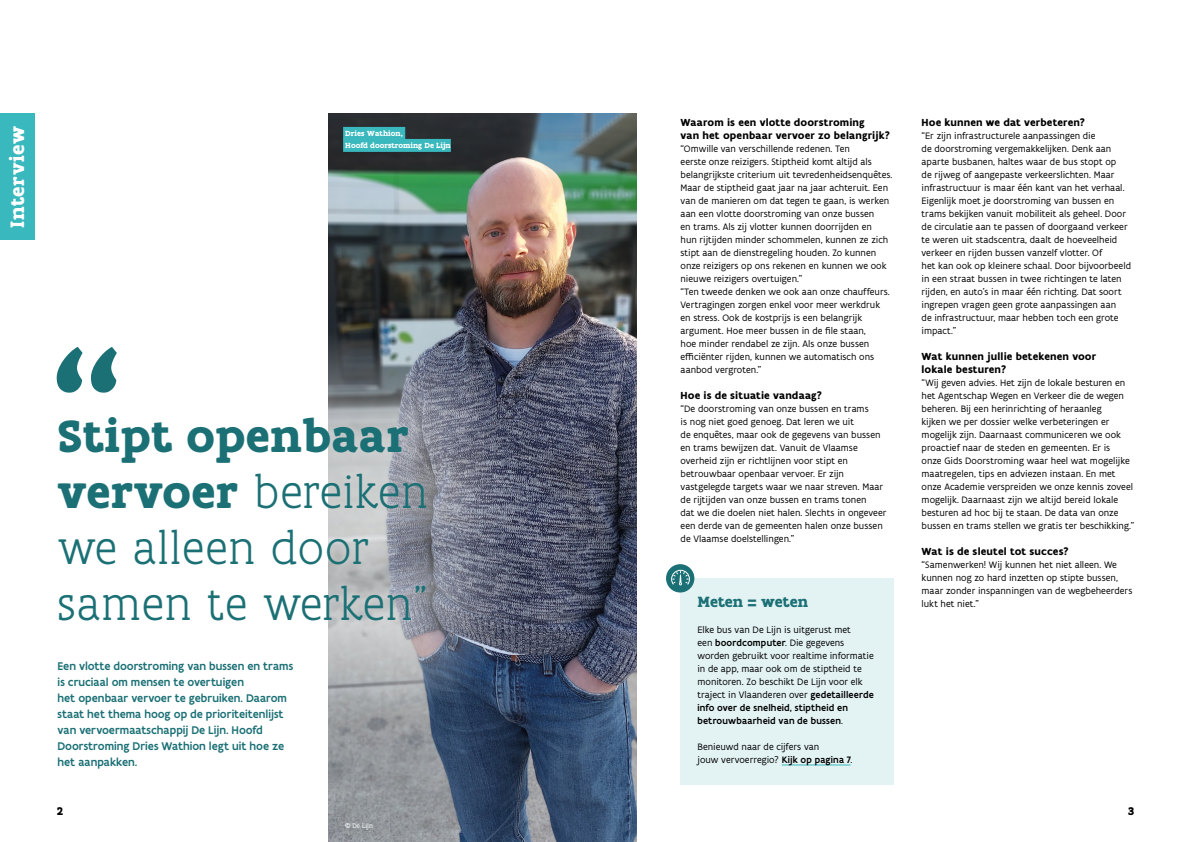
<style>
.page{position:relative;width:1191px;height:842px;background:#fff}
.page>*{position:absolute;margin:0;border:0;box-sizing:border-box;transform-origin:0 0}
.t1{font:300 48.6px/56px "Flanders Art Serif";letter-spacing:.01em;color:#1b7075}
.t2{font:700 21px "Flanders Art Serif";letter-spacing:.03em;color:#fff}
.t3{font:700 16px "Flanders Art Serif";color:#1b7075}
.t4{font:500 12px/16px "Flanders Art Sans";letter-spacing:-.005em;color:#1b7075}
.t5{font:700 12px "Flanders Art Serif";color:#020203}
.t6{font:700 11px/13px "Flanders Art Sans";letter-spacing:.01em;color:#000}
.t7{font:10px/13px "Flanders Art Sans";color:#000}
.t8{font:700 8px/12px "Flanders Art Serif";color:#fff}
.t9{font:7px "Flanders Art Serif";color:#fff}
.s1{font-weight:700}
.s2{font-weight:500}
</style>
<div class="page">
<img style="left:329px;top:113px;width:307px;height:729px">
<div style="left:0;top:113px;width:35px;height:127px;background:#39b8bd"></div>
<svg style="left:56px;top:256px;width:461px;height:455px"></svg>
<svg style="left:57px;top:347px;width:26px;height:46px"></svg>
<svg style="left:91px;top:347px;width:26px;height:46px"></svg>
<div style="left:680px;top:578px;width:213px;height:207px;background:#e3f2f3"></div>
<hr style="left:781px;top:765px;width:69px;height:1px;background:#39b8bd">
<div style="left:666px;top:564px;width:28px;height:28px;background:#1b7075;border-radius:50%"></div>
<svg style="left:671px;top:567px;width:19px;height:19px"></svg>
<div style="left:343px;top:127px;width:62px;height:13px;background:#39b8bd"></div>
<div style="left:343px;top:139px;width:108px;height:13px;background:#39b8bd"></div>
<h2 class="t2" style="left:4px;top:228px;width:104px;rotate:-90deg">Interview</h2>
<p class="t8" style="left:345px;top:128px;width:107px">Dries Wathion,<br>Hoofd doorstroming De Lijn</p>
<h1 class="t1" style="left:58px;top:407px;width:372px"><span class="s1">Stipt openbaar vervoer</span> bereiken we alleen door samen te werken”</h1>
<p class="t4" style="left:58px;top:658px;width:237px">Een vlotte doorstroming van bussen en trams is cruciaal om mensen te overtuigen<br>het openbaar vervoer te gebruiken. Daarom staat het thema hoog op de prioriteitenlijst van vervoermaatschappij De Lijn. Hoofd Doorstroming Dries Wathion legt uit hoe ze het aanpakken.</p>
<p class="t6" style="left:680px;top:116px;width:211px">Waarom is een vlotte doorstroming<br>van het openbaar vervoer zo belangrijk?</p>
<p class="t7" style="left:680px;top:142px;width:213px">“Omwille van verschillende redenen. Ten<br>eerste onze reizigers. Stiptheid komt altijd als belangrijkste criterium uit tevredenheidsenquêtes.<br>Maar de stiptheid gaat jaar na jaar achteruit. Een van de manieren om dat tegen te gaan, is werken aan een vlotte doorstroming van onze bussen<br>en trams. Als zij vlotter kunnen doorrijden en<br>hun rijtijden minder schommelen, kunnen ze zich stipt aan de dienstregeling houden. Zo kunnen onze reizigers op ons rekenen en kunnen we ook nieuwe reizigers overtuigen.”<br>“Ten tweede denken we ook aan onze chauffeurs.<br>Vertragingen zorgen enkel voor meer werkdruk en stress. Ook de kostprijs is een belangrijk argument. Hoe meer bussen in de file staan,<br>hoe minder rendabel ze zijn. Als onze bussen efficiënter rijden, kunnen we automatisch ons aanbod vergroten.”</p>
<p class="t6" style="left:680px;top:389px;width:143px">Hoe is de situatie vandaag?</p>
<p class="t7" style="left:680px;top:402px;width:207px">“De doorstroming van onze bussen en trams<br>is nog niet goed genoeg. Dat leren we uit<br>de enquêtes, maar ook de gegevens van bussen en trams bewijzen dat. Vanuit de Vlaamse overheid zijn er richtlijnen voor stipt en betrouwbaar openbaar vervoer. Er zijn vastgelegde targets waar we naar streven. Maar de rijtijden van onze bussen en trams tonen<br>dat we die doelen niet halen. Slechts in ongeveer een derde van de gemeenten halen onze bussen de Vlaamse doelstellingen.”</p>
<p class="t6" style="left:921px;top:116px;width:165px">Hoe kunnen we dat verbeteren?</p>
<p class="t7" style="left:921px;top:129px;width:211px">“Er zijn infrastructurele aanpassingen die<br>de doorstroming vergemakkelijken. Denk aan aparte busbanen, haltes waar de bus stopt op<br>de rijweg of aangepaste verkeerslichten. Maar infrastructuur is maar één kant van het verhaal.<br>Eigenlijk moet je doorstroming van bussen en trams bekijken vanuit mobiliteit als geheel. Door de circulatie aan te passen of doorgaand verkeer te weren uit stadscentra, daalt de hoeveelheid verkeer en rijden bussen vanzelf vlotter. Of<br>het kan ook op kleinere schaal. Door bijvoorbeeld in een straat bussen in twee richtingen te laten rijden, en auto’s in maar één richting. Dat soort ingrepen vragen geen grote aanpassingen aan<br>de infrastructuur, maar hebben toch een grote impact.”</p>
<p class="t6" style="left:921px;top:350px;width:176px">Wat kunnen jullie betekenen voor lokale besturen?</p>
<p class="t7" style="left:921px;top:376px;width:214px">“Wij geven advies. Het zijn de lokale besturen en het Agentschap Wegen en Verkeer die de wegen beheren. Bij een herinrichting of heraanleg<br>kijken we per dossier welke verbeteringen er mogelijk zijn. Daarnaast communiceren we ook proactief naar de steden en gemeenten. Er is<br>onze Gids Doorstroming waar heel wat mogelijke maatregelen, tips en adviezen instaan. En met onze Academie verspreiden we onze kennis zoveel mogelijk. Daarnaast zijn we altijd bereid lokale besturen ad hoc bij te staan. De data van onze bussen en trams stellen we gratis ter beschikking.”</p>
<p class="t6" style="left:921px;top:545px;width:149px">Wat is de sleutel tot succes?</p>
<p class="t7" style="left:921px;top:558px;width:212px">“Samenwerken! Wij kunnen het niet alleen. We kunnen nog zo hard inzetten op stipte bussen, maar zonder inspanningen van de wegbeheerders</p>
<h3 class="t3" style="left:697px;top:592px;width:112px">Meten = weten</h3>
<p class="t7" style="left:921px;top:597px;width:59px">lukt het niet.”</p>
<p class="t7" style="left:697px;top:623px;width:178px">Elke bus van De Lijn is uitgerust met<br>een <span class="s2">boordcomputer</span>. Die gegevens worden gebruikt voor realtime informatie in de app, maar ook om de stiptheid te monitoren. Zo beschikt De Lijn voor elk traject in Vlaanderen over <span class="s2">gedetailleerde info over de snelheid, stiptheid en betrouwbaarheid van de bussen</span>.</p>
<p class="t7" style="left:697px;top:740px;width:156px">Benieuwd naar de cijfers van<br>jouw vervoerregio? <span class="s2">Kijk op pagina 7</span>.</p>
<p class="t5" style="left:57px;top:804px;width:8px">2</p>
<p class="t5" style="left:1127px;top:804px;width:8px">3</p>
<p class="t9" style="left:345px;top:821px;width:29px">© De Lijn</p>
</div>
